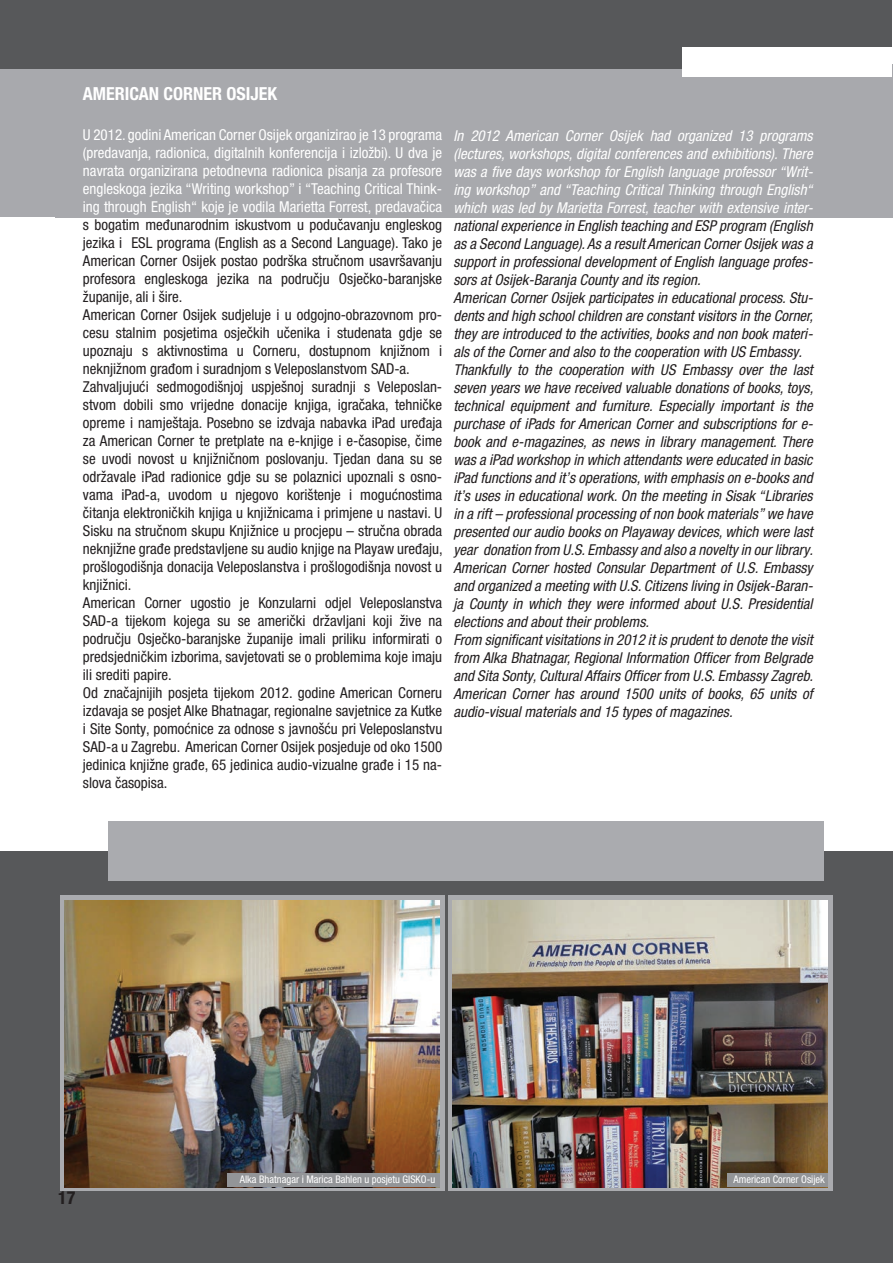
<style>
.page{position:relative;width:893px;height:1263px;background:#fff}
.page>*{position:absolute;margin:0;border:0;box-sizing:border-box;transform-origin:0 0}
.t1{font:700 condensed 18px "Helvetica Neue LT Pro";color:#fff}
.t2{font:700 condensed 18px "Helvetica Neue LT Pro";color:#231f20}
.t3{font:condensed 15px/18px "Helvetica Neue LT Pro";color:#231f20}
.t4{font:italic condensed 15px/18px "Helvetica Neue LT Pro";color:#231f20}
.t5{font:condensed 15px/18px "Helvetica Neue LT Pro";color:#fff;text-align:justify}
.t6{font:italic condensed 15px/18px "Helvetica Neue LT Pro";color:#fff;text-align:justify}
.t7{font:condensed 10.5px "Helvetica Neue LT Pro";color:#fff}
</style>
<div class="page">
<div style="left:0;top:851px;width:893px;height:412px;background:#57585a"></div>
<div style="left:0;top:64px;width:893px;height:154px;background:#a8a9ad"></div>
<div style="left:108px;top:821px;width:715px;height:60px;background:#aaabaf"></div>
<div style="left:0;top:0;width:892px;height:68px;background:#57585a"></div>
<div style="left:683px;top:47px;width:209px;height:30px;background:#fff"></div>
<svg style="left:60px;top:895px;width:384px;height:295px;background:#a09fa0"></svg>
<img style="left:65px;top:900px;width:375px;height:287px">
<svg style="left:448px;top:895px;width:384px;height:295px;background:#a1a0a1"></svg>
<img style="left:453px;top:900px;width:374px;height:287px">
<div style="left:227px;top:1173px;width:213px;height:14px;background:#939598"></div>
<div style="left:727px;top:1173px;width:100px;height:14px;background:#939598"></div>
<p class="t1" style="left:83px;top:83px;width:196px">AMERICAN CORNER OSIJEK</p>
<p class="t5" style="left:83px;top:125px;width:361px">U 2012. godini American Corner Osijek organizirao je 13 programa (predavanja, radionica, digitalnih konferencija i izložbi). U dva je navrata organizirana petodnevna radionica pisanja za profesore engleskoga jezika “Writing workshop” i “Teaching Critical Think&shy;ing through English“ koje je vodila Marietta Forrest, predavačica</p>
<p class="t3" style="left:83px;top:215px;width:361px">s bogatim međunarodnim iskustvom u podučavanju engleskog jezika i ESL programa (English as a Second Language). Tako je American Corner Osijek postao podrška stručnom usavršavanju profesora engleskoga jezika na području Osječko-baranjske županije, ali i šire.<br>American Corner Osijek sudjeluje i u odgojno-obrazovnom pro&shy;cesu stalnim posjetima osječkih učenika i studenata gdje se upoznaju s aktivnostima u Corneru, dostupnom knjižnom i neknjižnom građom i suradnjom s Veleposlanstvom SAD-a.<br>Zahvaljujući sedmogodišnjoj uspješnoj suradnji s Veleposlan&shy;stvom dobili smo vrijedne donacije knjiga, igračaka, tehničke opreme i namještaja. Posebno se izdvaja nabavka iPad uređaja za American Corner te pretplate na e-knjige i e-časopise, čime se uvodi novost u knjižničnom poslovanju. Tjedan dana su se održavale iPad radionice gdje su se polaznici upoznali s osno&shy;vama iPad-a, uvodom u njegovo korištenje i mogućnostima čitanja elektroničkih knjiga u knjižnicama i primjene u nastavi. U Sisku na stručnom skupu Knjižnice u procjepu – stručna obrada neknjižne građe predstavljene su audio knjige na Playaw uređaju, prošlogodišnja donacija Veleposlanstva i prošlogodišnja novost u knjižnici.<br>American Corner ugostio je Konzularni odjel Veleposlanstva SAD-a tijekom kojega su se američki državljani koji žive na području Osječko-baranjske županije imali priliku informirati o predsjedničkim izborima, savjetovati se o problemima koje imaju ili srediti papire.<br>Od značajnijih posjeta tijekom 2012. godine American Corneru izdavaja se posjet Alke Bhatnagar, regionalne savjetnice za Kutke i Site Sonty, pomoćnice za odnose s javnošću pri Veleposlanstvu SAD-a u Zagrebu. American Corner Osijek posjeduje od oko 1500 jedinica knjižne građe, 65 jedinica audio-vizualne građe i 15 na&shy;slova časopisa.</p>
<p class="t6" style="left:453px;top:127px;width:361px">In 2012 American Corner Osijek had organized 13 programs (lectures, workshops, digital conferences and exhibitions). There was a five days workshop for English language professor “Writ&shy;ing workshop” and “Teaching Critical Thinking through English“ which was led by Marietta Forrest, teacher with extensive inter-</p>
<p class="t4" style="left:453px;top:217px;width:361px">national experience in English teaching and ESP program (English as a Second Language). As a result American Corner Osijek was a support in professional development of English language profes&shy;sors at Osijek-Baranja County and its region.<br>American Corner Osijek participates in educational process. Stu&shy;dents and high school children are constant visitors in the Corner, they are introduced to the activities, books and non book materi&shy;als of the Corner and also to the cooperation with US Embassy.<br>Thankfully to the cooperation with US Embassy over the last seven years we have received valuable donations of books, toys, technical equipment and furniture. Especially important is the purchase of iPads for American Corner and subscriptions for e&shy;book and e-magazines, as news in library management. There was a iPad workshop in which attendants were educated in basic iPad functions and it’s operations, with emphasis on e-books and it’s uses in educational work. On the meeting in Sisak “Libraries in a rift – professional processing of non book materials” we have presented our audio books on Playaway devices, which were last year donation from U.S. Embassy and also a novelty in our library.<br>American Corner hosted Consular Department of U.S. Embassy and organized a meeting with U.S. Citizens living in Osijek-Baran&shy;ja County in which they were informed about U.S. Presidential elections and about their problems.<br>From significant visitations in 2012 it is prudent to denote the visit from Alka Bhatnagar, Regional Information Officer from Belgrade and Sita Sonty, Cultural Affairs Officer from U.S. Embassy Zagreb.<br>American Corner has around 1500 units of books, 65 units of audio-visual materials and 15 types of magazines.</p>
<p class="t2" style="left:58px;top:1187px;width:19px">17</p>
<p class="t7" style="left:240px;top:1173px;width:197px">Alka Bhatnagar i Marica Bahlen u posjetu GISKO-u</p>
<p class="t7" style="left:733px;top:1173px;width:93px">American Corner Osijek</p>
</div>
